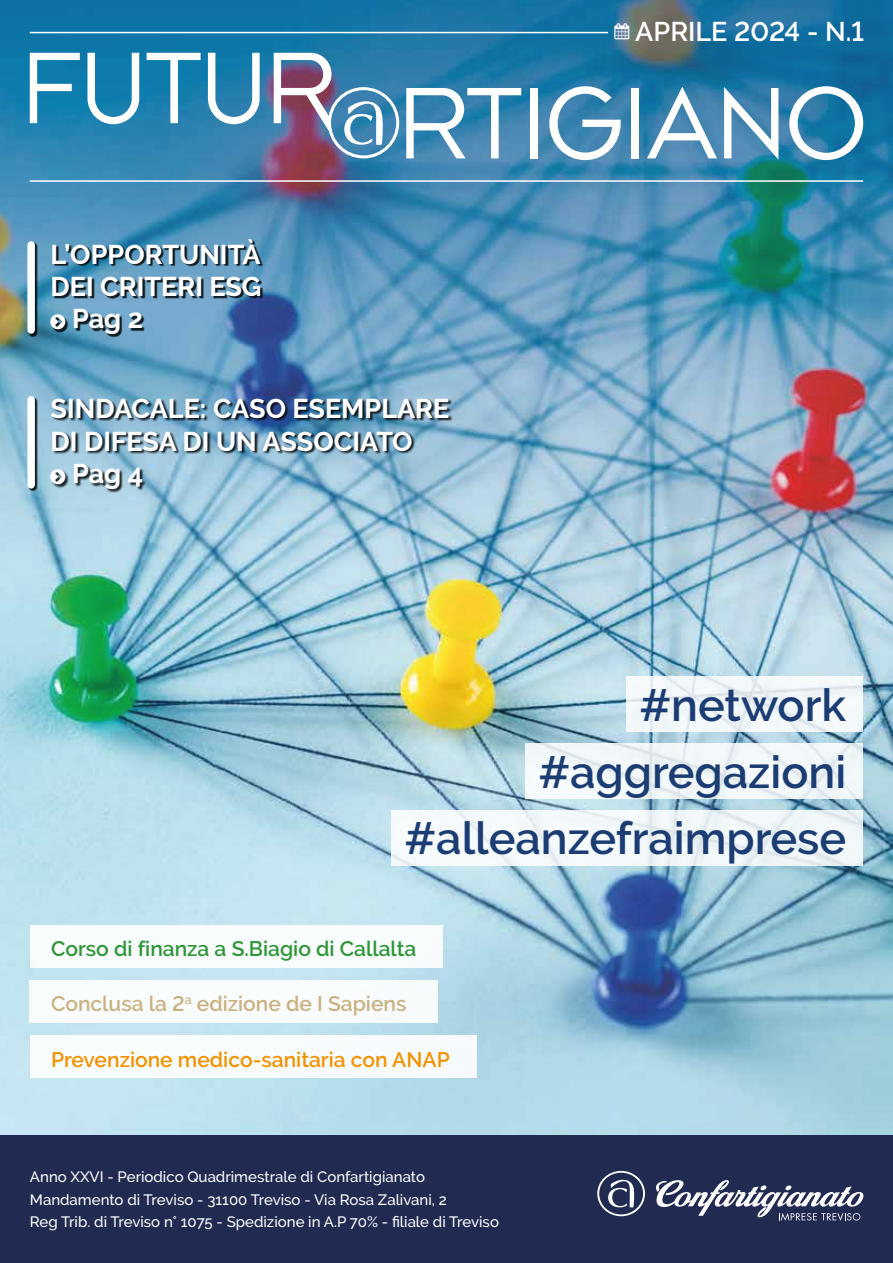
<style>
.page{position:relative;width:893px;height:1263px;background:#fff}
.page>*{position:absolute;margin:0;border:0;box-sizing:border-box;transform-origin:0 0}
.t1{font:600 45px/66.8px "Raleway";color:#1b3d73;text-align:right}
.t2{font:700 27px "Raleway";color:#fff}
.t3{font:600 27px "Raleway";color:#fff}
.t4{font:600 21px "Raleway";color:#f39200}
.t5{font:600 21px "Raleway";color:#2f9638}
.t6{font:600 21px "Raleway";color:#cbb180}
.t7{font:500 15px/22.5px "Raleway";color:#fff}
</style>
<div class="page">
<img style="left:0;top:0;width:893px;height:1135px">
<div style="left:0;top:1135px;width:893px;height:128px;background:#212b52"></div>
<svg style="left:597px;top:1171px;width:48px;height:45px"></svg>
<svg style="left:656px;top:1180px;width:208px;height:41px"></svg>
<hr style="left:30px;top:32px;width:578px;height:1px;background:#fff">
<hr style="left:30px;top:180px;width:833px;height:2px;background:#fff">
<svg style="left:30px;top:53px;width:50px;height:70px"></svg>
<svg style="left:87px;top:53px;width:52px;height:71px"></svg>
<svg style="left:147px;top:53px;width:54px;height:70px"></svg>
<svg style="left:208px;top:53px;width:52px;height:71px"></svg>
<svg style="left:406px;top:88px;width:115px;height:70px"></svg>
<div style="left:530px;top:88px;width:7px;height:70px;background:#fff"></div>
<svg style="left:549px;top:86px;width:72px;height:74px"></svg>
<div style="left:631px;top:88px;width:8px;height:70px;background:#fff"></div>
<svg style="left:647px;top:87px;width:70px;height:71px"></svg>
<svg style="left:724px;top:87px;width:54px;height:73px"></svg>
<svg style="left:789px;top:86px;width:74px;height:74px"></svg>
<svg style="left:274px;top:53px;width:125px;height:105px"></svg>
<div style="left:52px;top:240px;width:211px;height:98px;background:#000;opacity:.85"></div>
<div style="left:29px;top:242px;width:9px;height:95px;background:#000;opacity:.85"></div>
<div style="left:27px;top:245px;width:8px;height:85px;background:#fff"></div>
<div style="left:30px;top:980px;width:408px;height:43px;background:#f8fcfd"></div>
<div style="left:30px;top:1035px;width:446px;height:43px;background:#f8fcfd"></div>
<div style="left:30px;top:925px;width:412px;height:42px;background:#fff"></div>
<div style="left:51px;top:399px;width:402px;height:94px;background:#000;opacity:.85"></div>
<div style="left:29px;top:397px;width:9px;height:95px;background:#000;opacity:.85"></div>
<div style="left:27px;top:400px;width:8px;height:85px;background:#fff"></div>
<svg style="left:526px;top:743px;width:337px;height:55px;fill:#f2f7fa"></svg>
<svg style="left:392px;top:810px;width:471px;height:55px;fill:#f3f8fb"></svg>
<svg style="left:627px;top:676px;width:236px;height:56px;fill:#f2f8fa"></svg>
<svg style="left:51px;top:315px;width:15px;height:15px"></svg>
<svg style="left:51px;top:469px;width:15px;height:15px"></svg>
<h2 class="t2" style="left:51px;top:239px;width:212px">L’OPPORTUNITÀ</h2>
<h2 class="t2" style="left:51px;top:271px;width:213px">DEI CRITERI ESG</h2>
<h2 class="t2" style="left:72px;top:303px;width:73px">Pag 2</h2>
<h2 class="t2" style="left:51px;top:393px;width:400px">SINDACALE: CASO ESEMPLARE</h2>
<h2 class="t2" style="left:51px;top:426px;width:364px">DI DIFESA DI UN ASSOCIATO</h2>
<h2 class="t2" style="left:72px;top:458px;width:73px">Pag 4</h2>
<h2 class="t3" style="left:614px;top:16px;width:251px">▲ APRILE 2024 - N.1</h2>
<h1 class="t1" style="left:639px;top:672px;width:208px">#network</h1>
<h1 class="t1" style="left:404px;top:738px;width:443px">#aggregazioni #alleanzefraimprese</h1>
<h3 class="t5" style="left:51px;top:936px;width:367px">Corso di finanza a S.Biagio di Callalta</h3>
<h3 class="t6" style="left:51px;top:992px;width:357px">Conclusa la 2<sup>a</sup> edizione de I Sapiens</h3>
<h3 class="t4" style="left:51px;top:1047px;width:400px">Prevenzione medico-sanitaria con ANAP</h3>
<p class="t7" style="left:30px;top:1166px;width:470px">Anno XXVI - Periodico Quadrimestrale di Confartigianato<br>Mandamento di Treviso - 31100 Treviso - Via Rosa Zalivani, 2<br>Reg Trib. di Treviso n° 1075 - Spedizione in A.P 70% - filiale di Treviso</p>
</div>
